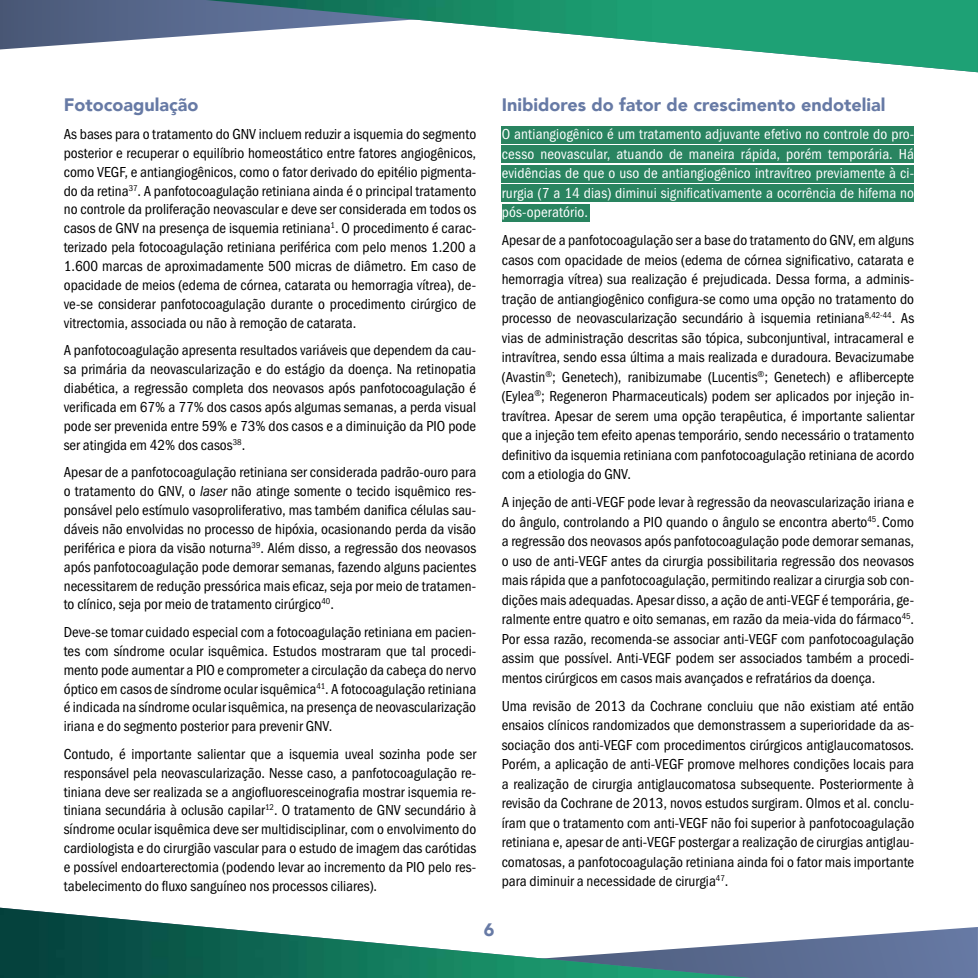
<style>
.page{position:relative;width:978px;height:978px;background:#fff}
.page>*{position:absolute;margin:0;border:0;box-sizing:border-box;transform-origin:0 0}
.t1{font:900 18px "Avenir LT";color:#677aa5}
.t2{font:15px/18.9px "Franklin Gothic URW Con Boo";color:#000;text-align:justify}
.t3{font:15px/19.5px "Franklin Gothic URW Con Boo";letter-spacing:.01em;color:#fff;text-align:justify}
.s1{font-family:"Franklin Gothic URW Con Boo Ita"}
</style>
<div class="page">
<div style="left:502px;top:126px;width:412px;height:17px;background:#298460"></div>
<div style="left:502px;top:146px;width:412px;height:17px;background:#298460"></div>
<div style="left:502px;top:165px;width:412px;height:17px;background:#298460"></div>
<div style="left:502px;top:185px;width:412px;height:17px;background:#298460"></div>
<div style="left:502px;top:204px;width:87px;height:17px;background:#298460"></div>
<img style="left:0;top:0;width:978px;height:72px">
<img style="left:0;top:907px;width:978px;height:71px">
<p class="t1" style="left:64px;top:94px;width:136px">Fotocoagulação</p>
<p class="t2" style="left:64px;top:124px;width:414px">As bases para o tratamento do GNV incluem reduzir a isquemia do segmento posterior e recuperar o equilíbrio homeostático entre fatores angiogênicos, como VEGF, e antiangiogênicos, como o fator derivado do epitélio pigmenta&shy;do da retina<sup>37</sup>. A panfotocoagulação retiniana ainda é o principal tratamento no controle da proliferação neovascular e deve ser considerada em todos os casos de GNV na presença de isquemia retiniana<sup>1</sup>. O procedimento é carac&shy;terizado pela fotocoagulação retiniana periférica com pelo menos 1.200 a 1.600 marcas de aproximadamente 500 micras de diâmetro. Em caso de opacidade de meios (edema de córnea, catarata ou hemorragia vítrea), de&shy;ve-se considerar panfotocoagulação durante o procedimento cirúrgico de vitrectomia, associada ou não à remoção de catarata.</p>
<p class="t2" style="left:64px;top:341px;width:414px">A panfotocoagulação apresenta resultados variáveis que dependem da cau&shy;sa primária da neovascularização e do estágio da doença. Na retinopatia diabética, a regressão completa dos neovasos após panfotocoagulação é verificada em 67% a 77% dos casos após algumas semanas, a perda visual pode ser prevenida entre 59% e 73% dos casos e a diminuição da PIO pode ser atingida em 42% dos casos<sup>38</sup>.</p>
<p class="t2" style="left:64px;top:462px;width:414px">Apesar de a panfotocoagulação retiniana ser considerada padrão-ouro para o tratamento do GNV, o <span class="s1">laser</span> não atinge somente o tecido isquêmico res&shy;ponsável pelo estímulo vasoproliferativo, mas também danifica células sau&shy;dáveis não envolvidas no processo de hipóxia, ocasionando perda da visão periférica e piora da visão noturna<sup>39</sup>. Além disso, a regressão dos neovasos após panfotocoagulação pode demorar semanas, fazendo alguns pacientes necessitarem de redução pressórica mais eficaz, seja por meio de tratamen&shy;to clínico, seja por meio de tratamento cirúrgico<sup>40</sup>.</p>
<p class="t2" style="left:64px;top:622px;width:414px">Deve-se tomar cuidado especial com a fotocoagulação retiniana em pacien&shy;tes com síndrome ocular isquêmica. Estudos mostraram que tal procedi&shy;mento pode aumentar a PIO e comprometer a circulação da cabeça do nervo óptico em casos de síndrome ocular isquêmica<sup>41</sup>. A fotocoagulação retiniana é indicada na síndrome ocular isquêmica, na presença de neovascularização iriana e do segmento posterior para prevenir GNV.</p>
<p class="t2" style="left:64px;top:744px;width:414px">Contudo, é importante salientar que a isquemia uveal sozinha pode ser responsável pela neovascularização. Nesse caso, a panfotocoagulação re&shy;tiniana deve ser realizada se a angiofluoresceinografia mostrar isquemia re&shy;tiniana secundária à oclusão capilar<sup>12</sup>. O tratamento de GNV secundário à síndrome ocular isquêmica deve ser multidisciplinar, com o envolvimento do cardiologista e do cirurgião vascular para o estudo de imagem das carótidas e possível endoarterectomia (podendo levar ao incremento da PIO pelo res&shy;tabelecimento do fluxo sanguíneo nos processos ciliares).</p>
<p class="t1" style="left:502px;top:94px;width:385px">Inibidores do fator de crescimento endotelial</p>
<p class="t3" style="left:502px;top:124px;width:414px">O antiangiogênico é um tratamento adjuvante efetivo no controle do pro&shy;cesso neovascular, atuando de maneira rápida, porém temporária. Há evidências de que o uso de antiangiogênico intravítreo previamente à ci&shy;rurgia (7 a 14 dias) diminui significativamente a ocorrência de hifema no pós-operatório.</p>
<p class="t2" style="left:502px;top:230px;width:414px;line-height:19.5px">Apesar de a panfotocoagulação ser a base do tratamento do GNV, em alguns casos com opacidade de meios (edema de córnea significativo, catarata e hemorragia vítrea) sua realização é prejudicada. Dessa forma, a adminis&shy;tração de antiangiogênico configura-se como uma opção no tratamento do processo de neovascularização secundário à isquemia retiniana<sup>8,42-44</sup>. As vias de administração descritas são tópica, subconjuntival, intracameral e intravítrea, sendo essa última a mais realizada e duradoura. Bevacizumabe (Avastin<sup>®</sup>; Genetech), ranibizumabe (Lucentis<sup>®</sup>; Genetech) e aflibercepte (Eylea<sup>®</sup>; Regeneron Pharmaceuticals) podem ser aplicados por injeção in&shy;travítrea. Apesar de serem uma opção terapêutica, é importante salientar que a injeção tem efeito apenas temporário, sendo necessário o tratamento definitivo da isquemia retiniana com panfotocoagulação retiniana de acordo com a etiologia do GNV.</p>
<p class="t2" style="left:502px;top:492px;width:414px;line-height:19.5px">A injeção de anti-VEGF pode levar à regressão da neovascularização iriana e do ângulo, controlando a PIO quando o ângulo se encontra aberto<sup>45</sup>. Como a regressão dos neovasos após panfotocoagulação pode demorar semanas, o uso de anti-VEGF antes da cirurgia possibilitaria regressão dos neovasos mais rápida que a panfotocoagulação, permitindo realizar a cirurgia sob con&shy;dições mais adequadas. Apesar disso, a ação de anti-VEGF é temporária, ge&shy;ralmente entre quatro e oito semanas, em razão da meia-vida do fármaco<sup>45</sup>.<br>Por essa razão, recomenda-se associar anti-VEGF com panfotocoagulação assim que possível. Anti-VEGF podem ser associados também a procedi&shy;mentos cirúrgicos em casos mais avançados e refratários da doença.</p>
<p class="t2" style="left:502px;top:696px;width:414px;line-height:19.5px">Uma revisão de 2013 da Cochrane concluiu que não existiam até então ensaios clínicos randomizados que demonstrassem a superioridade da as&shy;sociação dos anti-VEGF com procedimentos cirúrgicos antiglaucomatosos.<br>Porém, a aplicação de anti-VEGF promove melhores condições locais para a realização de cirurgia antiglaucomatosa subsequente. Posteriormente à revisão da Cochrane de 2013, novos estudos surgiram. Olmos et al. conclu&shy;íram que o tratamento com anti-VEGF não foi superior à panfotocoagulação retiniana e, apesar de anti-VEGF postergar a realização de cirurgias antiglau&shy;comatosas, a panfotocoagulação retiniana ainda foi o fator mais importante para diminuir a necessidade de cirurgia<sup>47</sup>.</p>
<p class="t1" style="left:484px;top:919px;width:12px">6</p>
</div>
